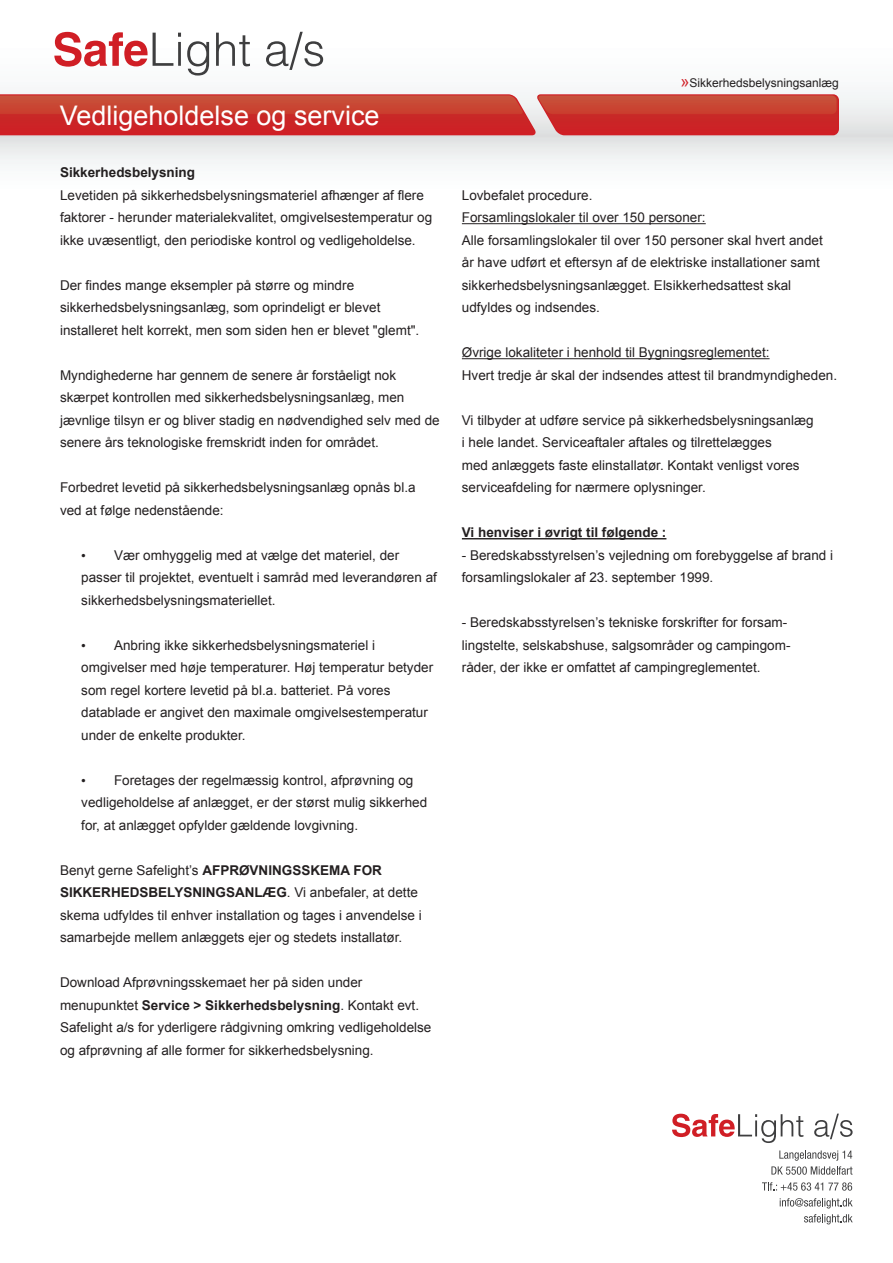
<style>
.page{position:relative;width:893px;height:1263px;background:#fff}
.page>*{position:absolute;margin:0;border:0;box-sizing:border-box;transform-origin:0 0}
.t1{font:27px "Arial";color:#fff}
.t2{font:13.5px/22.5px "Arial";color:#231f20}
.t3{font:700 13.5px "Arial";color:#231f20}
.t4{font:12px "Arial";color:#231f20}
.s1{font-family:"Times New Roman"}
.s2{font-weight:700}
.s3{font-size:16.5px;color:#d1232a}
</style>
<div class="page">
<svg style="left:0;top:31px;width:893px;height:194px"></svg>
<svg style="left:0;top:94px;width:839px;height:41px;background:#cb3632"></svg>
<img style="left:538px;top:95px;width:299px;height:19px">
<svg style="left:54px;top:32px;width:127px;height:35px"></svg>
<svg style="left:187px;top:41px;width:22px;height:35px"></svg>
<svg style="left:216px;top:33px;width:34px;height:33px"></svg>
<svg style="left:266px;top:32px;width:57px;height:38px"></svg>
<svg style="left:672px;top:1114px;width:131px;height:29px"></svg>
<svg style="left:814px;top:1113px;width:39px;height:26px"></svg>
<svg style="left:771px;top:1150px;width:81px;height:25px"></svg>
<svg style="left:762px;top:1182px;width:90px;height:8px"></svg>
<svg style="left:780px;top:1198px;width:73px;height:10px"></svg>
<svg style="left:804px;top:1214px;width:49px;height:10px"></svg>
<hr style="left:462px;top:223px;width:244px;height:1px;background:#231f20">
<hr style="left:462px;top:358px;width:308px;height:1px;background:#231f20">
<hr style="left:462px;top:538px;width:204px;height:1px;background:#231f20">
<p class="t1" style="left:60px;top:97px;width:321px">Vedligeholdelse og service</p>
<p class="t3" style="left:60px;top:164px;width:137px">Sikkerhedsbelysning</p>
<p class="t2" style="left:60px;top:184px;width:374px">Levetiden på sikkerhedsbelysningsmateriel afhænger af flere faktorer - herunder materialekvalitet, omgivelsestemperatur og ikke uvæsentligt, den periodiske kontrol og vedligeholdelse.</p>
<p class="t2" style="left:60px;top:274px;width:361px">Der findes mange eksempler på større og mindre sikkerhedsbelysningsanlæg, som oprindeligt er blevet installeret helt korrekt, men som siden hen er blevet "glemt".</p>
<p class="t2" style="left:60px;top:364px;width:381px">Myndighederne har gennem de senere år forståeligt nok skærpet kontrollen med sikkerhedsbelysningsanlæg, men jævnlige tilsyn er og bliver stadig en nødvendighed selv med de senere års teknologiske fremskridt inden for området.</p>
<p class="t2" style="left:60px;top:476px;width:357px">Forbedret levetid på sikkerhedsbelysningsanlæg opnås bl.a ved at følge nedenstående:</p>
<p class="t2" style="left:81px;top:544px;width:357px"><span class="s1">•</span> Vær omhyggelig med at vælge det materiel, der passer til projektet, eventuelt i samråd med leverandøren af sikkerhedsbelysningsmateriellet.</p>
<p class="t2" style="left:81px;top:634px;width:353px"><span class="s1">•</span> Anbring ikke sikkerhedsbelysningsmateriel i omgivelser med høje temperaturer. Høj temperatur betyder som regel kortere levetid på bl.a. batteriet. På vores datablade er angivet den maximale omgivelsestemperatur under de enkelte produkter.</p>
<p class="t2" style="left:81px;top:769px;width:347px"><span class="s1">•</span> Foretages der regelmæssig kontrol, afprøvning og vedligeholdelse af anlægget, er der størst mulig sikkerhed for, at anlægget opfylder gældende lovgivning.</p>
<p class="t2" style="left:60px;top:859px;width:363px">Benyt gerne Safelight’s <span class="s2">AFPRØVNINGSSKEMA FOR SIKKERHEDSBELYSNINGSANLÆG</span>. Vi anbefaler, at dette skema udfyldes til enhver installation og tages i anvendelse i samarbejde mellem anlæggets ejer og stedets installatør.</p>
<p class="t2" style="left:60px;top:971px;width:373px">Download Afprøvningsskemaet her på siden under menupunktet <span class="s2">Service &gt; Sikkerhedsbelysning</span>. Kontakt evt.<br>Safelight a/s for yderligere rådgivning omkring vedligeholdelse og afprøvning af alle former for sikkerhedsbelysning.</p>
<p class="t4" style="left:680px;top:74px;width:160px"><span class="s3">»</span>Sikkerhedsbelysningsanlæg</p>
<p class="t2" style="left:462px;top:184px;width:132px">Lovbefalet procedure.</p>
<p class="t2" style="left:462px;top:206px;width:245px">Forsamlingslokaler til over 150 personer:</p>
<p class="t2" style="left:462px;top:229px;width:362px">Alle forsamlingslokaler til over 150 personer skal hvert andet år have udført et eftersyn af de elektriske installationer samt sikkerhedsbelysningsanlægget. Elsikkerhedsattest skal udfyldes og indsendes.</p>
<p class="t2" style="left:462px;top:341px;width:309px">Øvrige lokaliteter i henhold til Bygningsreglementet:</p>
<p class="t2" style="left:462px;top:364px;width:377px">Hvert tredje år skal der indsendes attest til brandmyndigheden.</p>
<p class="t2" style="left:462px;top:409px;width:353px">Vi tilbyder at udføre service på sikkerhedsbelysningsanlæg i hele landet. Serviceaftaler aftales og tilrettelægges<br>med anlæggets faste elinstallatør. Kontakt venligst vores serviceafdeling for nærmere oplysninger.</p>
<p class="t3" style="left:462px;top:524px;width:206px">Vi henviser i øvrigt til følgende :</p>
<p class="t2" style="left:462px;top:544px;width:373px">- Beredskabsstyrelsen’s vejledning om forebyggelse af brand i forsamlingslokaler af 23. september 1999.</p>
<p class="t2" style="left:462px;top:611px;width:327px">- Beredskabsstyrelsen’s tekniske forskrifter for forsam-</p>
<p class="t2" style="left:462px;top:634px;width:330px">lingstelte, selskabshuse, salgsområder og campingom-</p>
<p class="t2" style="left:462px;top:656px;width:300px">råder, der ikke er omfattet af campingreglementet.</p>
</div>
